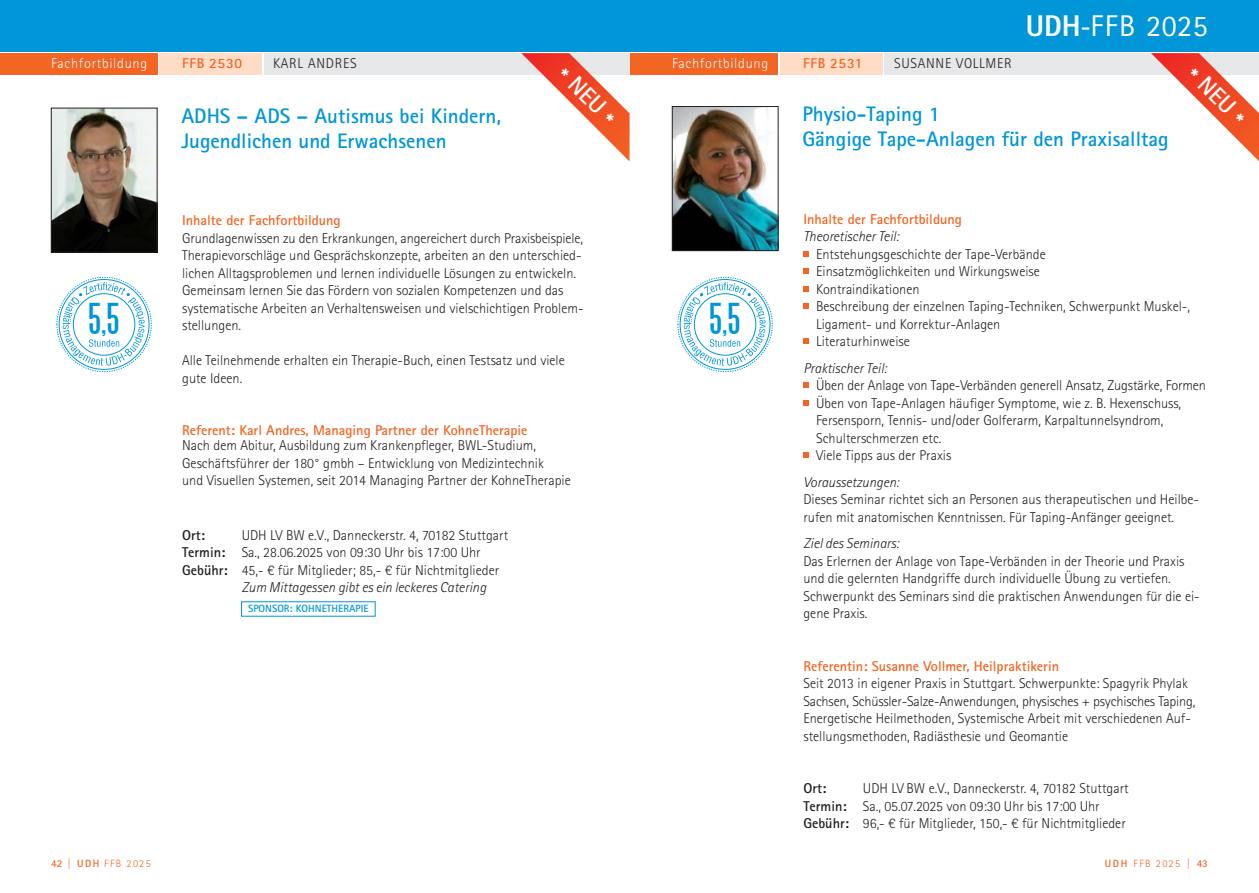
<style>
.page{position:relative;width:1259px;height:893px;background:#fff}
.page>*{position:absolute;margin:0;border:0;box-sizing:border-box;transform-origin:0 0}
.t1{font:39px "Steelfish";color:#0096d7;scale:1.11 1}
.t2{font:30px "Agfa Rotis Sans Serif";letter-spacing:.025em;color:#fff;scale:.8 1}
.t3{font:700 24px "Agfa Rotis Sans Serif";color:#fff}
.t4{font:700 21px/25.2px "Agfa Rotis Sans Serif";color:#0096d7}
.t5{font:300 14.25px/17.5px "Agfa Rotis Sans Serif";color:#231f20}
.t6{font:700 14.25px "Agfa Rotis Sans Serif";color:#f26522}
.t7{font:italic 300 14.25px "Agfa Rotis Sans Serif";color:#231f20}
.t8{font:300 14.25px "Agfa Rotis Sans Serif";letter-spacing:.05em;color:#fff}
.t9{font:300 14.25px "Agfa Rotis Sans Serif";letter-spacing:.05em;color:#231f20}
.t10{font:700 14.25px "Agfa Rotis Sans Serif";color:#231f20}
.t11{font:300 10.5px "Agfa Rotis Sans Serif";letter-spacing:.15em;color:#f26522}
.t12{font:700 10.5px "Agfa Rotis Sans Serif";color:#0096d7}
.s1{font-weight:800}
.s2{font-weight:700}
</style>
<div class="page">
<div style="left:629px;top:53px;width:149px;height:21px;background:#f26522"></div>
<div style="left:629px;top:0;width:630px;height:51px;background:#0096d7"></div>
<div style="left:780px;top:53px;width:102px;height:21px;background:#fedcc6"></div>
<div style="left:884px;top:53px;width:375px;height:21px;background:#e6e7e8"></div>
<div style="left:0;top:0;width:629px;height:51px;background:#0096d7"></div>
<img style="left:674px;top:108px;width:102px;height:141px">
<div style="left:672px;top:106px;width:106px;height:145px;border:1px solid #231f20"></div>
<svg style="left:803px;top:251px;width:6px;height:6px"></svg>
<svg style="left:803px;top:268px;width:6px;height:6px"></svg>
<svg style="left:803px;top:286px;width:6px;height:6px"></svg>
<svg style="left:803px;top:303px;width:6px;height:6px"></svg>
<svg style="left:803px;top:338px;width:6px;height:6px"></svg>
<svg style="left:803px;top:382px;width:6px;height:6px"></svg>
<svg style="left:803px;top:400px;width:6px;height:6px"></svg>
<svg style="left:803px;top:452px;width:6px;height:6px"></svg>
<svg style="left:680px;top:279px;width:90px;height:91px"></svg>
<svg style="left:683px;top:282px;width:82px;height:84px"></svg>
<svg style="left:59px;top:279px;width:90px;height:91px"></svg>
<svg style="left:63px;top:282px;width:82px;height:84px"></svg>
<svg style="left:1151px;top:53px;width:108px;height:108px"></svg>
<div style="left:0;top:53px;width:157px;height:21px;background:#f26522"></div>
<div style="left:159px;top:53px;width:102px;height:21px;background:#fedcc6"></div>
<div style="left:264px;top:53px;width:365px;height:21px;background:#e6e7e8"></div>
<img style="left:53px;top:110px;width:102px;height:140px">
<div style="left:51px;top:108px;width:106px;height:144px;border:1px solid #231f20"></div>
<svg style="left:521px;top:53px;width:108px;height:108px"></svg>
<p class="t8" style="left:51px;top:59px;width:98px">Fachfortbildung</p>
<p class="t6" style="left:182px;top:59px;width:61px">FFB 2530</p>
<p class="t9" style="left:273px;top:59px;width:85px">KARL ANDRES</p>
<h3 class="t4" style="left:181px;top:105px;width:321px">ADHS – ADS – Autismus bei Kindern,<br>Jugendlichen und Erwachsenen</h3>
<h3 class="t3" style="left:568px;top:64px;width:73px;rotate:45deg">* NEU *</h3>
<h2 class="t2" style="left:1026px;top:16px;width:229px"><span class="s1">UDH</span>-FFB 2025</h2>
<p class="t8" style="left:672px;top:59px;width:98px">Fachfortbildung</p>
<p class="t6" style="left:803px;top:59px;width:61px">FFB 2531</p>
<p class="t9" style="left:894px;top:59px;width:119px">SUSANNE VOLLMER</p>
<h3 class="t4" style="left:802px;top:103px;width:368px">Physio-Taping 1<br>Gängige Tape-Anlagen für den Praxisalltag</h3>
<h3 class="t3" style="left:1197px;top:64px;width:73px;rotate:45deg">* NEU *</h3>
<p class="t6" style="left:182px;top:215px;width:160px">Inhalte der Fachfortbildung</p>
<p class="t5" style="left:182px;top:230px;width:403px">Grundlagenwissen zu den Erkrankungen, angereichert durch Praxisbeispiele, Therapievorschläge und Gesprächskonzepte, arbeiten an den unterschied&shy;lichen Alltagsproblemen und lernen individuelle Lösungen zu entwickeln.<br>Gemeinsam lernen Sie das Fördern von sozialen Kompetenzen und das systematische Arbeiten an Verhaltensweisen und vielschichtigen Problem&shy;stellungen.</p>
<p class="t5" style="left:182px;top:353px;width:384px">Alle Teilnehmende erhalten ein Therapie-Buch, einen Testsatz und viele gute Ideen.</p>
<p class="t6" style="left:182px;top:425px;width:347px">Referent: Karl Andres, Managing Partner der KohneTherapie</p>
<p class="t5" style="left:182px;top:438px;width:390px">Nach dem Abitur, Ausbildung zum Krankenpfleger, BWL-Studium,<br>Geschäftsführer der 180° gmbh – Entwicklung von Medizintechnik<br>und Visuellen Systemen, seit 2014 Managing Partner der KohneTherapie</p>
<h1 class="t1" style="left:88px;top:303px;width:30px">5,5</h1>
<h1 class="t1" style="left:709px;top:303px;width:30px">5,5</h1>
<p class="t10" style="left:182px;top:530px;width:24px">Ort:</p>
<p class="t5" style="left:242px;top:527px;width:268px">UDH LV BW e.V., Danneckerstr. 4, 70182 Stuttgart</p>
<p class="t5" style="left:182px;top:545px;width:300px"><span class="s2">Termin:</span> Sa., 28.06.2025 von 09:30 Uhr bis 17:00 Uhr</p>
<p class="t5" style="left:182px;top:562px;width:319px"><span class="s2">Gebühr:</span> 45,- € für Mitglieder; 85,- € für Nichtmitglieder</p>
<p class="t7" style="left:242px;top:582px;width:246px">Zum Mittagessen gibt es ein leckeres Catering</p>
<p class="t12" style="left:248px;top:605px;width:122px">SPONSOR: KOHNETHERAPIE</p>
<p class="t11" style="left:51px;top:860px;width:101px"><span class="s2">42</span> | <span class="s2">UDH</span> FFB 2025</p>
<p class="t6" style="left:803px;top:214px;width:160px">Inhalte der Fachfortbildung</p>
<p class="t7" style="left:803px;top:231px;width:97px">Theoretischer Teil:</p>
<p class="t5" style="left:816px;top:246px;width:375px">Entstehungsgeschichte der Tape-Verbände<br>Einsatzmöglichkeiten und Wirkungsweise<br>Kontraindikationen<br>Beschreibung der einzelnen Taping-Techniken, Schwerpunkt Muskel-, Ligament- und Korrektur-Anlagen<br>Literaturhinweise</p>
<p class="t7" style="left:803px;top:363px;width:85px">Praktischer Teil:</p>
<p class="t5" style="left:816px;top:378px;width:391px">Üben der Anlage von Tape-Verbänden generell Ansatz, Zugstärke, Formen Üben von Tape-Anlagen häufiger Symptome, wie z. B. Hexenschuss, Fersensporn, Tennis- und/oder Golferarm, Karpaltunnelsyndrom, Schulterschmerzen etc.<br>Viele Tipps aus der Praxis</p>
<p class="t7" style="left:803px;top:477px;width:97px">Voraussetzungen:</p>
<p class="t5" style="left:803px;top:492px;width:397px">Dieses Seminar richtet sich an Personen aus therapeutischen und Heilbe&shy;rufen mit anatomischen Kenntnissen. Für Taping-Anfänger geeignet.</p>
<p class="t7" style="left:803px;top:538px;width:97px">Ziel des Seminars:</p>
<p class="t5" style="left:803px;top:553px;width:398px">Das Erlernen der Anlage von Tape-Verbänden in der Theorie und Praxis und die gelernten Handgriffe durch individuelle Übung zu vertiefen.<br>Schwerpunkt des Seminars sind die praktischen Anwendungen für die ei&shy;gene Praxis.</p>
<p class="t6" style="left:803px;top:661px;width:257px">Referentin: Susanne Vollmer, Heilpraktikerin</p>
<p class="t5" style="left:803px;top:676px;width:394px">Seit 2013 in eigener Praxis in Stuttgart. Schwerpunkte: Spagyrik Phylak Sachsen, Schüssler-Salze-Anwendungen, physisches + psychisches Taping, Energetische Heilmethoden, Systemische Arbeit mit verschiedenen Auf&shy;stellungsmethoden, Radiästhesie und Geomantie</p>
<p class="t10" style="left:803px;top:783px;width:24px">Ort:</p>
<p class="t5" style="left:803px;top:781px;width:327px;text-indent:60px">UDH LV BW e.V., Danneckerstr. 4, 70182 Stuttgart<br><span class="s2">Termin:</span> Sa., 05.07.2025 von 09:30 Uhr bis 17:00 Uhr<br><span class="s2">Gebühr:</span> 96,- € für Mitglieder, 150,- € für Nichtmitglieder</p>
<p class="t11" style="left:1105px;top:860px;width:105px"><span class="s2">UDH</span> FFB 2025 | <span class="s2">43</span></p>
</div>
